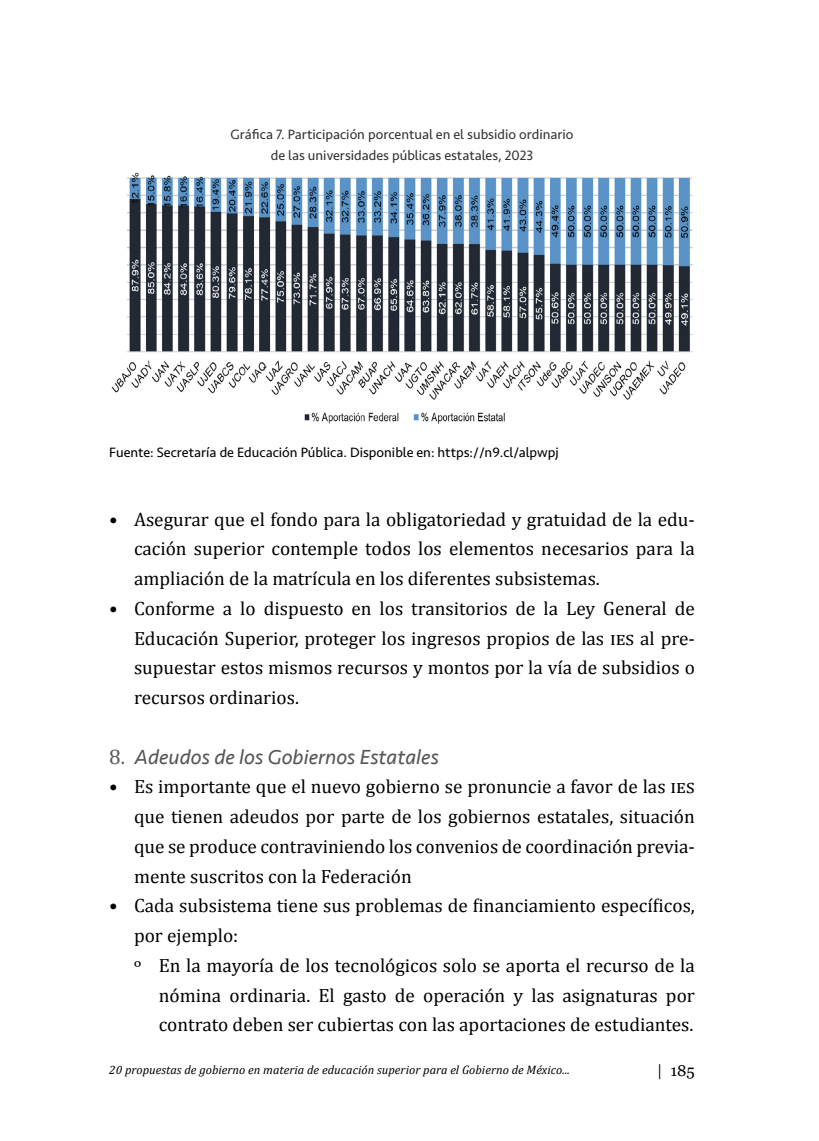
<style>
.page{position:relative;width:819px;height:1141px;background:#fff}
.page>*{position:absolute;margin:0;border:0;box-sizing:border-box;transform-origin:0 0}
.t1{font:italic 21px "Seravek";color:#575756}
.t2{font:19.25px/29.8px "Cambria";color:#000;text-align:justify}
.t3{font:15.75px "Georgia";color:#000}
.t4{font:14px/21px "Seravek";color:#333;text-align:center}
.t5{font:14px "Seravek";color:#000}
.t6{font:italic 12.25px "Cambria";letter-spacing:.005em;color:#000}
.s1{font-family:"Cambria";font-style:normal}
.s2{font-family:"Adobe Caslon Pro"}
</style>
<div class="page">
<img style="left:111px;top:172px;width:582px;height:252px">
<p class="t4" style="left:230px;top:124px;width:344px">Gráfica 7. Participación porcentual en el subsidio ordinario de las universidades públicas estatales, 2023</p>
<p class="t5" style="left:109px;top:442px;width:451px">Fuente: Secretaría de Educación Pública. Disponible en: https://n9.cl/alpwpj</p>
<p class="t2" style="left:134px;top:504px;width:562px;text-indent:-25px">• Asegurar que el fondo para la obligatoriedad y gratuidad de la edu&shy;cación superior contemple todos los elementos necesarios para la ampliación de la matrícula en los diferentes subsistemas.</p>
<p class="t2" style="left:134px;top:593px;width:562px;text-indent:-25px">• Conforme a lo dispuesto en los transitorios de la Ley General de Educación Superior, proteger los ingresos propios de las ies al pre&shy;supuestar estos mismos recursos y montos por la vía de subsidios o recursos ordinarios.</p>
<p class="t1" style="left:109px;top:740px;width:331px"><span class="s1">8.</span> Adeudos de los Gobiernos Estatales</p>
<p class="t2" style="left:134px;top:772px;width:562px;text-indent:-25px">• Es importante que el nuevo gobierno se pronuncie a favor de las ies que tienen adeudos por parte de los gobiernos estatales, situación que se produce contraviniendo los convenios de coordinación previa&shy;mente suscritos con la Federación</p>
<p class="t2" style="left:109px;top:891px;width:587px">• Cada subsistema tiene sus problemas de financiamiento específicos,</p>
<p class="t2" style="left:134px;top:921px;width:106px">por ejemplo:</p>
<p class="t2" style="left:134px;top:950px;width:562px"><span class="s2">º</span> En la mayoría de los tecnológicos solo se aporta el recurso de la</p>
<p class="t2" style="left:159px;top:980px;width:537px">nómina ordinaria. El gasto de operación y las asignaturas por</p>
<p class="t2" style="left:159px;top:1010px;width:536px">contrato deben ser cubiertas con las aportaciones de estudiantes.</p>
<p class="t6" style="left:109px;top:1061px;width:462px">20 propuestas de gobierno en materia de educación superior para el Gobierno de México...</p>
<p class="t3" style="left:657px;top:1059px;width:39px">| 185</p>
</div>
